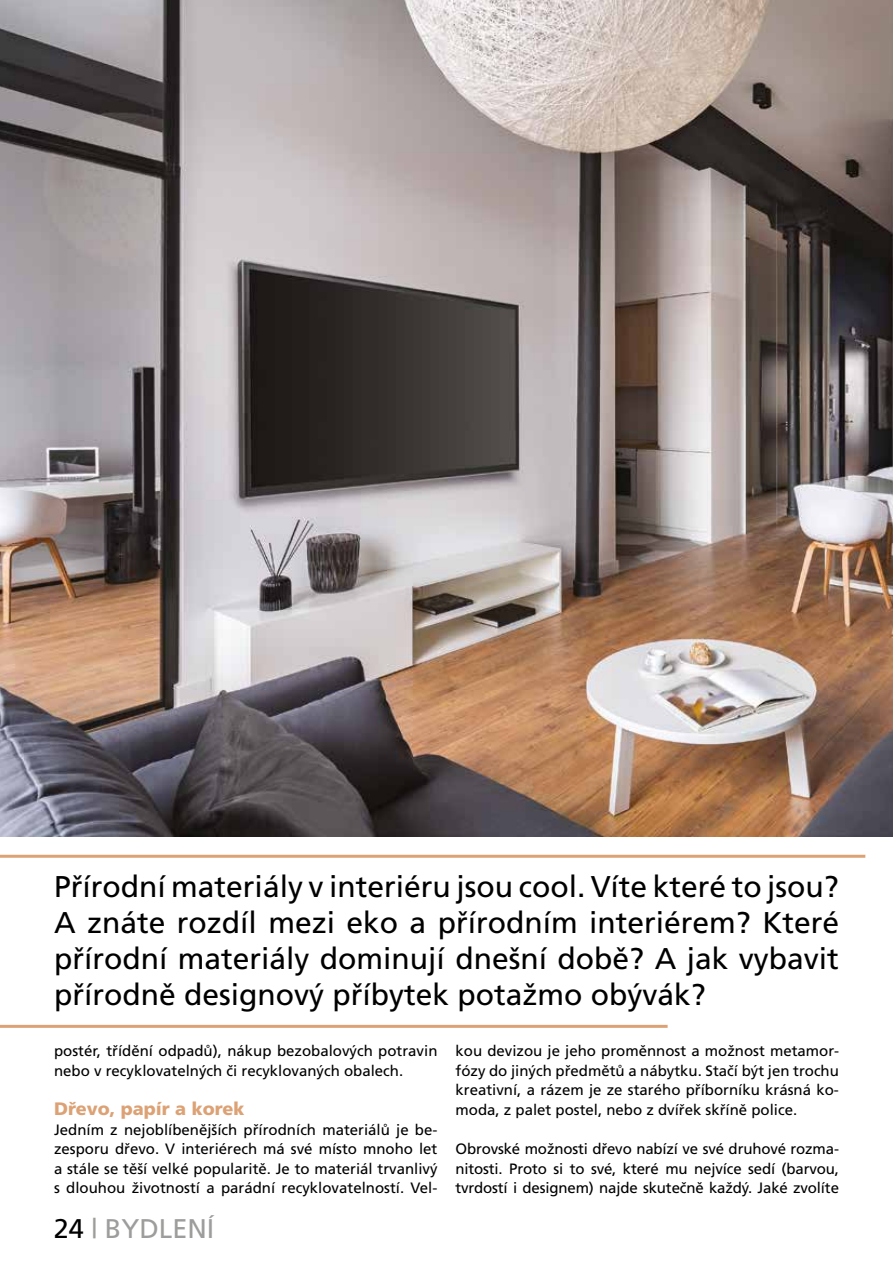
<style>
.page{position:relative;width:893px;height:1263px;background:#fff}
.page>*{position:absolute;margin:0;border:0;box-sizing:border-box;transform-origin:0 0}
.t1{font:30px/36px "Frutiger OT";color:#000;text-align:justify}
.t2{font:27px "Frutiger OT";color:#9d9d9c}
.t3{font:900 18px "Frutiger OT";color:#dca275}
.t4{font:15px/19.5px "Frutiger OT";color:#000;text-align:justify}
.s1{color:#000}
</style>
<div class="page">
<hr style="left:0;top:1025px;width:668px;height:3px;background:#dca275">
<hr style="left:0;top:855px;width:865px;height:3px;background:#dca275">
<img style="left:0;top:0;width:893px;height:836px">
<h1 class="t1" style="left:54px;top:869px;width:786px">Přírodní materiály v interiéru jsou cool. Víte které to jsou?<br>A znáte rozdíl mezi eko a přírodním interiérem? Které přírodní materiály dominují dnešní době? A jak vybavit přírodně designový příbytek potažmo obývák?</h1>
<p class="t4" style="left:54px;top:1042px;width:385px">postér, třídění odpadů), nákup bezobalových potravin nebo v recyklovatelných či recyklovaných obalech.</p>
<p class="t3" style="left:54px;top:1098px;width:192px">Dřevo, papír a korek</p>
<p class="t4" style="left:54px;top:1120px;width:385px">Jedním z nejoblíbenějších přírodních materiálů je be&shy;zesporu dřevo. V interiérech má své místo mnoho let a stále se těší velké popularitě. Je to materiál trvanlivý s dlouhou životností a parádní recyklovatelností. Vel-</p>
<h2 class="t2" style="left:54px;top:1214px;width:162px"><span class="s1">24</span> | BYDLENÍ</h2>
<p class="t4" style="left:455px;top:1042px;width:385px">kou devizou je jeho proměnnost a možnost metamor&shy;fózy do jiných předmětů a nábytku. Stačí být jen trochu kreativní, a rázem je ze starého příborníku krásná ko&shy;moda, z palet postel, nebo z dvířek skříně police.</p>
<p class="t4" style="left:455px;top:1139px;width:385px">Obrovské možnosti dřevo nabízí ve své druhové rozma&shy;nitosti. Proto si to své, které mu nejvíce sedí (barvou, tvrdostí i designem) najde skutečně každý. Jaké zvolíte</p>
</div>
